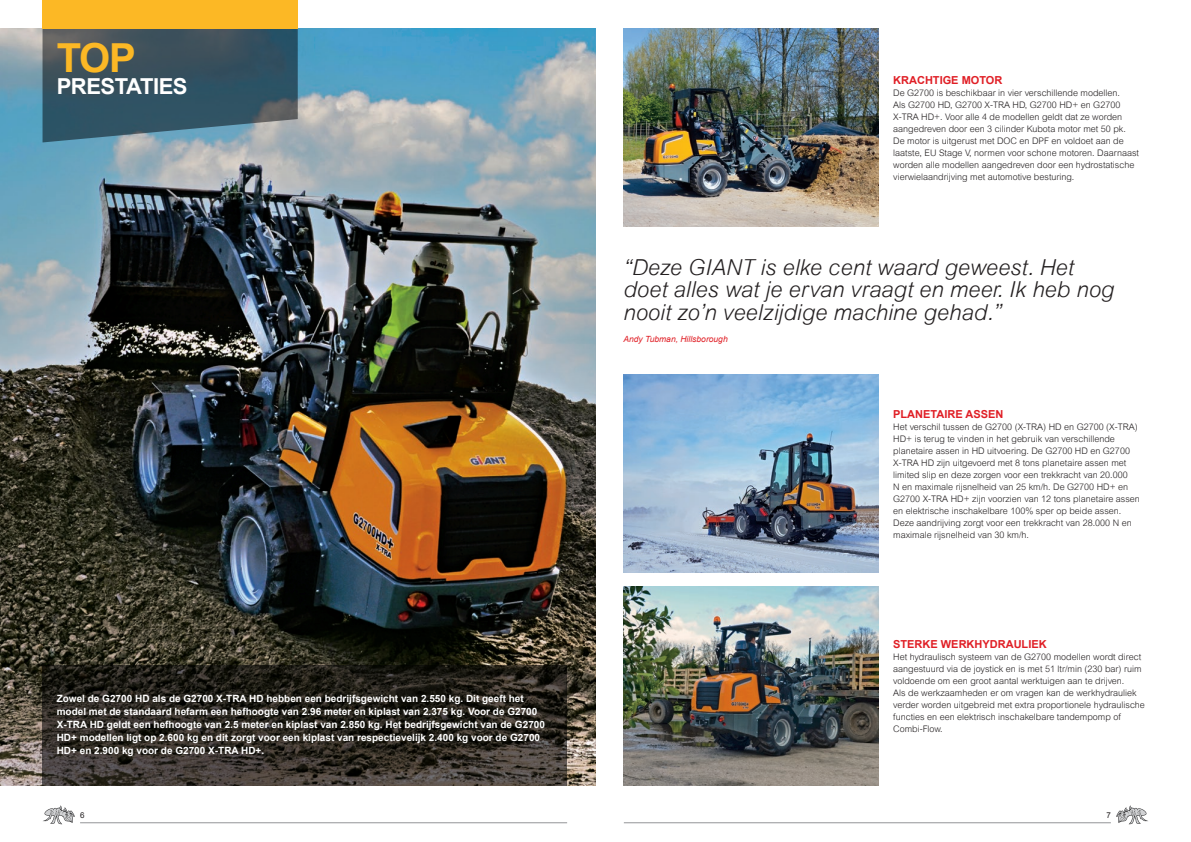
<style>
.page{position:relative;width:1191px;height:842px;background:#fff}
.page>*{position:absolute;margin:0;border:0;box-sizing:border-box;transform-origin:0 0}
.t1{font:700 40px "Arial";color:#fcb825}
.t2{font:italic 300 22px/22px "Arial";color:#231f20}
.t3{font:700 22px "Arial";letter-spacing:-.02em;color:#fff}
.t4{font:700 11px "Arial";color:#e01e25}
.t5{font:700 10px/13px "Arial";color:#fff}
.t6{font:300 9px/12px "Arial";color:#231f20}
.t7{font:italic 8.5px "Arial";color:#e01e25}
.t8{font:8px "Arial";color:#231f20}
</style>
<div class="page">
<img style="left:0;top:28px;width:595px;height:757px">
<img style="left:624px;top:587px;width:254px;height:198px">
<img style="left:623px;top:374px;width:255px;height:199px">
<svg style="left:43px;top:665px;width:524px;height:120px;background:#2c2822"></svg>
<img style="left:623px;top:28px;width:255px;height:199px">
<svg style="left:43px;top:805px;width:32px;height:19px"></svg>
<svg style="left:1116px;top:805px;width:32px;height:19px"></svg>
<hr style="left:80px;top:822px;width:487px;height:1px;background:#939598">
<hr style="left:624px;top:822px;width:486px;height:1px;background:#939598">
<svg style="left:43px;top:28px;width:255px;height:114px;background:#425c68"></svg>
<div style="left:43px;top:0;width:255px;height:28px;background:#fcb825"></div>
<h1 class="t1" style="left:57px;top:31px;width:81px">TOP</h1>
<h2 class="t3" style="left:57px;top:71px;width:132px">PRESTATIES</h2>
<p class="t5" style="left:57px;top:692px;width:490px">Zowel de G2700 HD als de G2700 X-TRA HD hebben een bedrijfsgewicht van 2.550 kg. Dit geeft het model met de standaard hefarm een hefhoogte van 2.96 meter en kiplast van 2.375 kg. Voor de G2700<br>X-TRA HD geldt een hefhoogte van 2.5 meter en kiplast van 2.850 kg. Het bedrijfsgewicht van de G2700<br>HD+ modellen ligt op 2.600 kg en dit zorgt voor een kiplast van respectievelijk 2.400 kg voor de G2700<br>HD+ en 2.900 kg voor de G2700 X-TRA HD+.</p>
<p class="t4" style="left:893px;top:73px;width:111px">KRACHTIGE MOTOR</p>
<p class="t6" style="left:893px;top:87px;width:247px">De G2700 is beschikbaar in vier verschillende modellen.<br>Als G2700 HD, G2700 X-TRA HD, G2700 HD+ en G2700<br>X-TRA HD+. Voor alle 4 de modellen geldt dat ze worden aangedreven door een 3 cilinder Kubota motor met 50 pk.<br>De motor is uitgerust met DOC en DPF en voldoet aan de laatste, EU Stage V, normen voor schone motoren. Daarnaast worden alle modellen aangedreven door een hydrostatische vierwielaandrijving met automotive besturing.</p>
<h2 class="t2" style="left:623px;top:257px;width:492px">“Deze GIANT is elke cent waard geweest. Het doet alles wat je ervan vraagt en meer. Ik heb nog nooit zo’n veelzijdige machine gehad.”</h2>
<p class="t7" style="left:623px;top:333px;width:106px">Andy Tubman, Hillsborough</p>
<p class="t4" style="left:893px;top:407px;width:112px">PLANETAIRE ASSEN</p>
<p class="t6" style="left:893px;top:421px;width:248px">Het verschil tussen de G2700 (X-TRA) HD en G2700 (X-TRA)<br>HD+ is terug te vinden in het gebruik van verschillende planetaire assen in HD uitvoering. De G2700 HD en G2700<br>X-TRA HD zijn uitgevoerd met 8 tons planetaire assen met limited slip en deze zorgen voor een trekkracht van 20.000<br>N en maximale rijsnelheid van 25 km/h. De G2700 HD+ en G2700 X-TRA HD+ zijn voorzien van 12 tons planetaire assen en elektrische inschakelbare 100% sper op beide assen.<br>Deze aandrijving zorgt voor een trekkracht van 28.000 N en maximale rijsnelheid van 30 km/h.</p>
<p class="t4" style="left:893px;top:637px;width:155px">STERKE WERKHYDRAULIEK</p>
<p class="t6" style="left:893px;top:651px;width:253px">Het hydraulisch systeem van de G2700 modellen wordt direct aangestuurd via de joystick en is met 51 ltr/min (230 bar) ruim voldoende om een groot aantal werktuigen aan te drijven.<br>Als de werkzaamheden er om vragen kan de werkhydrauliek verder worden uitgebreid met extra proportionele hydraulische functies en een elektrisch inschakelbare tandempomp of Combi-Flow.</p>
<p class="t8" style="left:80px;top:810px;width:6px">6</p>
<p class="t8" style="left:1106px;top:810px;width:6px">7</p>
</div>
